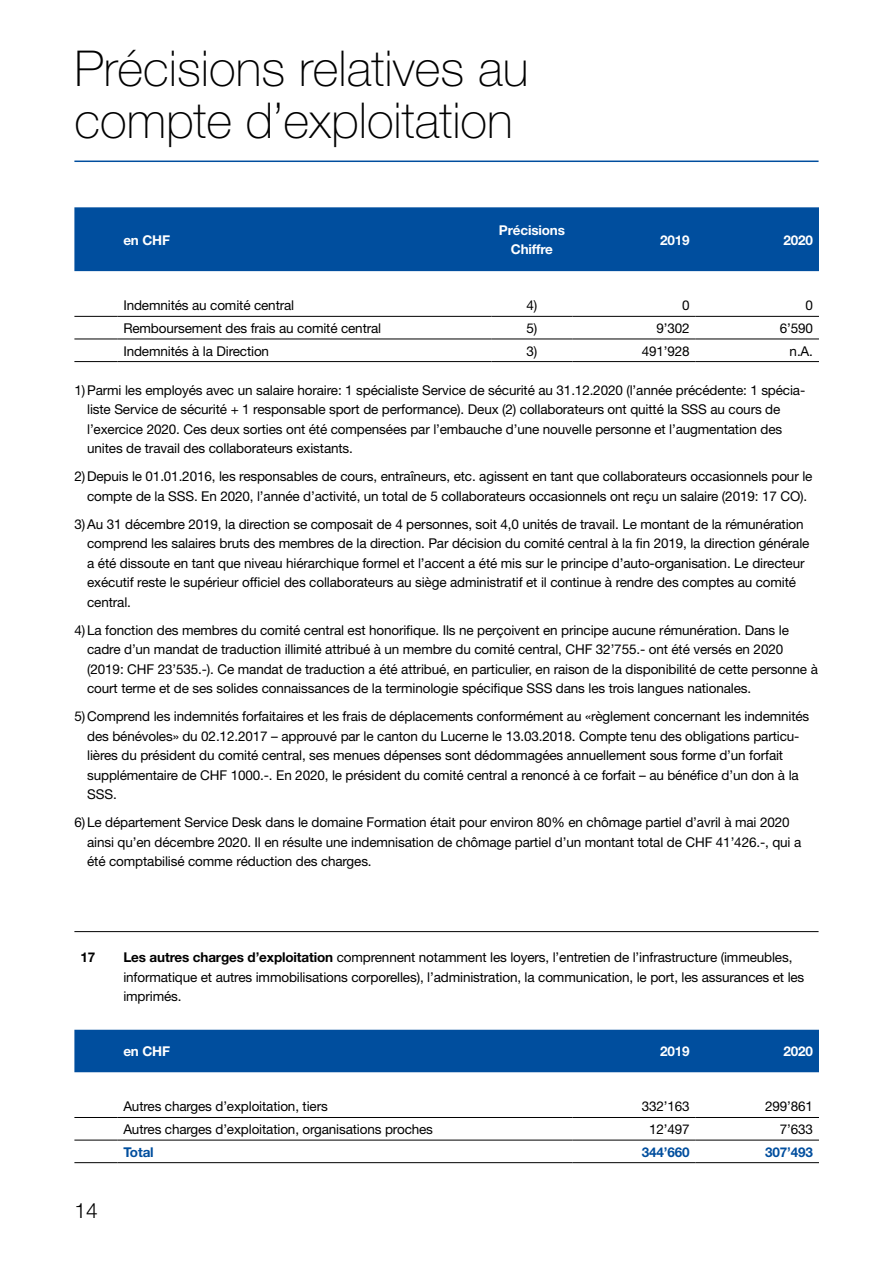
<style>
.page{position:relative;width:893px;height:1263px;background:#fff}
.page>*{position:absolute;margin:0;border:0;box-sizing:border-box;transform-origin:0 0}
.t1{font:100 49.5px/52.5px "Helvetica Neue LT";color:#000}
.t2{font:300 21px "Helvetica Neue CE";color:#000}
.t3{font:13.5px/19.5px "Helvetica Neue LT";letter-spacing:-.01em;color:#000}
.t4{font:700 13.5px/19.5px "Helvetica Neue LT";letter-spacing:-.01em;color:#fff;text-align:center}
.t5{font:700 13.5px "Helvetica Neue LT";letter-spacing:-.01em;color:#004e9e}
.t6{font:700 13.5px "Helvetica Neue LT";color:#000}
.s1{font-weight:700}
</style>
<div class="page">
<div style="left:74px;top:207px;width:745px;height:64px;background:#004e9e"></div>
<hr style="left:74px;top:316px;width:43px;height:1px;background:#000">
<hr style="left:117px;top:316px;width:375px;height:1px;background:#000">
<hr style="left:492px;top:316px;width:80px;height:1px;background:#000">
<hr style="left:572px;top:316px;width:124px;height:1px;background:#000">
<hr style="left:696px;top:316px;width:123px;height:1px;background:#000">
<hr style="left:74px;top:339px;width:43px;height:1px;background:#000">
<hr style="left:117px;top:339px;width:375px;height:1px;background:#000">
<hr style="left:492px;top:339px;width:80px;height:1px;background:#000">
<hr style="left:572px;top:339px;width:124px;height:1px;background:#000">
<hr style="left:696px;top:339px;width:123px;height:1px;background:#000">
<hr style="left:74px;top:361px;width:43px;height:1px;background:#000">
<hr style="left:117px;top:361px;width:375px;height:1px;background:#000">
<hr style="left:492px;top:361px;width:80px;height:1px;background:#000">
<hr style="left:572px;top:361px;width:124px;height:1px;background:#000">
<hr style="left:696px;top:361px;width:123px;height:1px;background:#000">
<div style="left:74px;top:1030px;width:745px;height:42px;background:#004e9e"></div>
<hr style="left:74px;top:1117px;width:43px;height:1px;background:#000">
<hr style="left:117px;top:1117px;width:455px;height:1px;background:#000">
<hr style="left:572px;top:1117px;width:124px;height:1px;background:#000">
<hr style="left:696px;top:1117px;width:123px;height:1px;background:#000">
<hr style="left:74px;top:1140px;width:43px;height:1px;background:#000">
<hr style="left:117px;top:1140px;width:455px;height:1px;background:#000">
<hr style="left:572px;top:1140px;width:124px;height:1px;background:#000">
<hr style="left:696px;top:1140px;width:123px;height:1px;background:#000">
<hr style="left:74px;top:1162px;width:43px;height:1px;background:#000">
<hr style="left:117px;top:1162px;width:455px;height:1px;background:#000">
<hr style="left:572px;top:1162px;width:124px;height:1px;background:#000">
<hr style="left:696px;top:1162px;width:123px;height:1px;background:#000">
<hr style="left:74px;top:931px;width:745px;height:1px;background:#000">
<hr style="left:74px;top:161px;width:745px;height:1px;background:#004e9e">
<h1 class="t1" style="left:74px;top:42px;width:456px">Précisions relatives au compte d’exploitation</h1>
<p class="t4" style="left:123px;top:230px;width:48px">en CHF</p>
<p class="t4" style="left:499px;top:220px;width:68px">Précisions<br>Chiffre</p>
<p class="t4" style="left:660px;top:230px;width:31px">2019</p>
<p class="t4" style="left:783px;top:230px;width:31px">2020</p>
<p class="t3" style="left:123px;top:296px;width:172px">Indemnités au comité central</p>
<p class="t3" style="left:526px;top:296px;width:12px">4)</p>
<p class="t3" style="left:682px;top:296px;width:9px">0</p>
<p class="t3" style="left:805px;top:296px;width:9px">0</p>
<p class="t3" style="left:123px;top:318px;width:259px">Remboursement des frais au comité central</p>
<p class="t3" style="left:526px;top:318px;width:12px">5)</p>
<p class="t3" style="left:656px;top:318px;width:35px">9’302</p>
<p class="t3" style="left:780px;top:318px;width:35px">6’590</p>
<p class="t3" style="left:123px;top:341px;width:147px">Indemnités à la Direction</p>
<p class="t3" style="left:526px;top:341px;width:12px">3)</p>
<p class="t3" style="left:642px;top:341px;width:49px">491’928</p>
<p class="t3" style="left:790px;top:341px;width:25px">n.A.</p>
<p class="t3" style="left:87px;top:380px;width:720px;text-indent:-13px">1)Parmi les employés avec un salaire horaire: 1 spécialiste Service de sécurité au 31.12.2020 (l’année précédente: 1 spécia&shy;liste Service de sécurité + 1 responsable sport de performance). Deux (2) collaborateurs ont quitté la SSS au cours de l’exercice 2020. Ces deux sorties ont été compensées par l’embauche d’une nouvelle personne et l’augmentation des unites de travail des collaborateurs existants.</p>
<p class="t3" style="left:74px;top:467px;width:739px;text-align:center">2)Depuis le 01.01.2016, les responsables de cours, entraîneurs, etc. agissent en tant que collaborateurs occasionnels pour le compte de la SSS. En 2020, l’année d’activité, un total de 5 collaborateurs occasionnels ont reçu un salaire (2019: 17 CO).</p>
<p class="t3" style="left:87px;top:514px;width:724px;text-indent:-13px">3)Au 31 décembre 2019, la direction se composait de 4 personnes, soit 4,0 unités de travail. Le montant de la rémunération comprend les salaires bruts des membres de la direction. Par décision du comité central à la fin 2019, la direction générale a été dissoute en tant que niveau hiérarchique formel et l’accent a été mis sur le principe d’auto-organisation. Le directeur exécutif reste le supérieur officiel des collaborateurs au siège administratif et il continue à rendre des comptes au comité central.</p>
<p class="t3" style="left:87px;top:620px;width:732px;text-indent:-13px">4) La fonction des membres du comité central est honorifique. Ils ne perçoivent en principe aucune rémunération. Dans le cadre d’un mandat de traduction illimité attribué à un membre du comité central, CHF 32’755.- ont été versés en 2020 (2019: CHF 23’535.-). Ce mandat de traduction a été attribué, en particulier, en raison de la disponibilité de cette personne à court terme et de ses solides connaissances de la terminologie spécifique SSS dans les trois langues nationales.</p>
<p class="t3" style="left:87px;top:707px;width:724px;text-indent:-13px">5)Comprend les indemnités forfaitaires et les frais de déplacements conformément au «règlement concernant les indemnités des bénévoles» du 02.12.2017 – approuvé par le canton du Lucerne le 13.03.2018. Compte tenu des obligations particu&shy;lières du président du comité central, ses menues dépenses sont dédommagées annuellement sous forme d’un forfait supplémentaire de CHF 1000.-. En 2020, le président du comité central a renoncé à ce forfait – au bénéfice d’un don à la SSS.</p>
<p class="t3" style="left:87px;top:813px;width:716px;text-indent:-13px">6) Le département Service Desk dans le domaine Formation était pour environ 80% en chômage partiel d’avril à mai 2020 ainsi qu’en décembre 2020. Il en résulte une indemnisation de chômage partiel d’un montant total de CHF 41’426.-, qui a été comptabilisé comme réduction des charges.</p>
<p class="t6" style="left:80px;top:949px;width:16px">17</p>
<p class="t3" style="left:123px;top:947px;width:682px"><span class="s1">Les autres charges d’exploitation</span> comprennent notamment les loyers, l’entretien de l’infrastructure (immeubles, informatique et autres immobilisations corporelles), l’administration, la communication, le port, les assurances et les imprimés.</p>
<p class="t4" style="left:123px;top:1041px;width:48px">en CHF</p>
<p class="t4" style="left:660px;top:1041px;width:31px">2019</p>
<p class="t4" style="left:783px;top:1041px;width:31px">2020</p>
<h2 class="t2" style="left:74px;top:1198px;width:25px">14</h2>
<p class="t3" style="left:123px;top:1097px;width:206px">Autres charges d’exploitation, tiers</p>
<p class="t3" style="left:642px;top:1097px;width:49px">332’163</p>
<p class="t3" style="left:765px;top:1097px;width:49px">299’861</p>
<p class="t3" style="left:123px;top:1119px;width:311px">Autres charges d’exploitation, organisations proches</p>
<p class="t3" style="left:649px;top:1119px;width:42px">12’497</p>
<p class="t3" style="left:780px;top:1119px;width:35px">7’633</p>
<p class="t5" style="left:123px;top:1143px;width:32px">Total</p>
<p class="t5" style="left:642px;top:1143px;width:49px">344’660</p>
<p class="t5" style="left:765px;top:1143px;width:49px">307’493</p>
</div>
